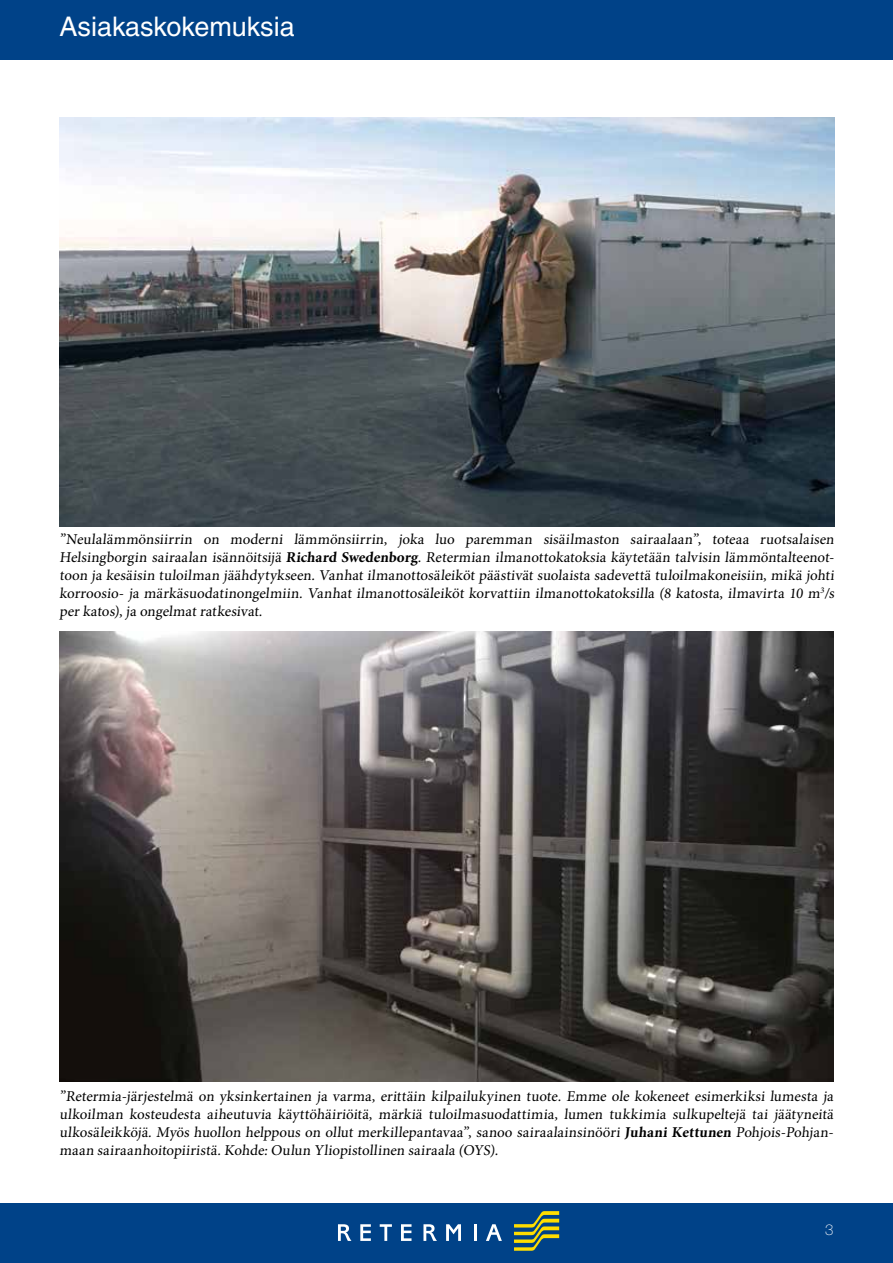
<style>
.page{position:relative;width:893px;height:1263px;background:#fff}
.page>*{position:absolute;margin:0;border:0;box-sizing:border-box;transform-origin:0 0}
.t1{font:27px "Helvetica LT Std";color:#fff}
.t2{font:15px/18px "Minion Pro";color:#000;text-align:justify}
.t3{font:100 15px "Helvetica Neue LT Std";color:#fff}
.s1{font-weight:700}
</style>
<div class="page">
<div style="left:0;top:1203px;width:893px;height:60px;background:#004288"></div>
<svg style="left:514px;top:1211px;width:45px;height:40px"></svg>
<svg style="left:338px;top:1224px;width:13px;height:17px"></svg>
<svg style="left:360px;top:1224px;width:11px;height:17px"></svg>
<svg style="left:380px;top:1224px;width:12px;height:17px"></svg>
<svg style="left:401px;top:1224px;width:10px;height:17px"></svg>
<svg style="left:423px;top:1224px;width:14px;height:17px"></svg>
<svg style="left:446px;top:1224px;width:15px;height:17px"></svg>
<svg style="left:474px;top:1224px;width:2px;height:17px"></svg>
<svg style="left:486px;top:1224px;width:16px;height:17px"></svg>
<div style="left:0;top:0;width:893px;height:60px;background:#004288"></div>
<img style="left:60px;top:631px;width:773px;height:450px">
<img style="left:60px;top:118px;width:774px;height:408px">
<h1 class="t1" style="left:60px;top:11px;width:237px">Asiakaskokemuksia</h1>
<p class="t2" style="left:60px;top:530px;width:778px">”Neulalämmönsiirrin on moderni lämmönsiirrin, joka luo paremman sisäilmaston sairaalaan”, toteaa ruotsalaisen Helsingborgin sairaalan isännöitsijä <span class="s1">Richard Swedenborg</span>. Retermian ilmanottokatoksia käytetään talvisin lämmöntalteenot&shy;toon ja kesäisin tuloilman jäähdytykseen. Vanhat ilmanottosäleiköt päästivät suolaista sadevettä tuloilmakoneisiin, mikä johti korroosio- ja märkäsuodatinongelmiin. Vanhat ilmanottosäleiköt korvattiin ilmanottokatoksilla (8 katosta, ilmavirta 10 m<sup>3</sup>/s per katos), ja ongelmat ratkesivat.</p>
<p class="t2" style="left:60px;top:1087px;width:777px">”Retermia-järjestelmä on yksinkertainen ja varma, erittäin kilpailukyinen tuote. Emme ole kokeneet esimerkiksi lumesta ja ulkoilman kosteudesta aiheutuvia käyttöhäiriöitä, märkiä tuloilmasuodattimia, lumen tukkimia sulkupeltejä tai jäätyneitä ulkosäleikköjä. Myös huollon helppous on ollut merkillepantavaa”, sanoo sairaalainsinööri <span class="s1">Juhani Kettunen</span> Pohjois-Pohjan&shy;maan sairaanhoitopiiristä. Kohde: Oulun Yliopistollinen sairaala (OYS).</p>
<p class="t3" style="left:825px;top:1221px;width:10px">3</p>
</div>
